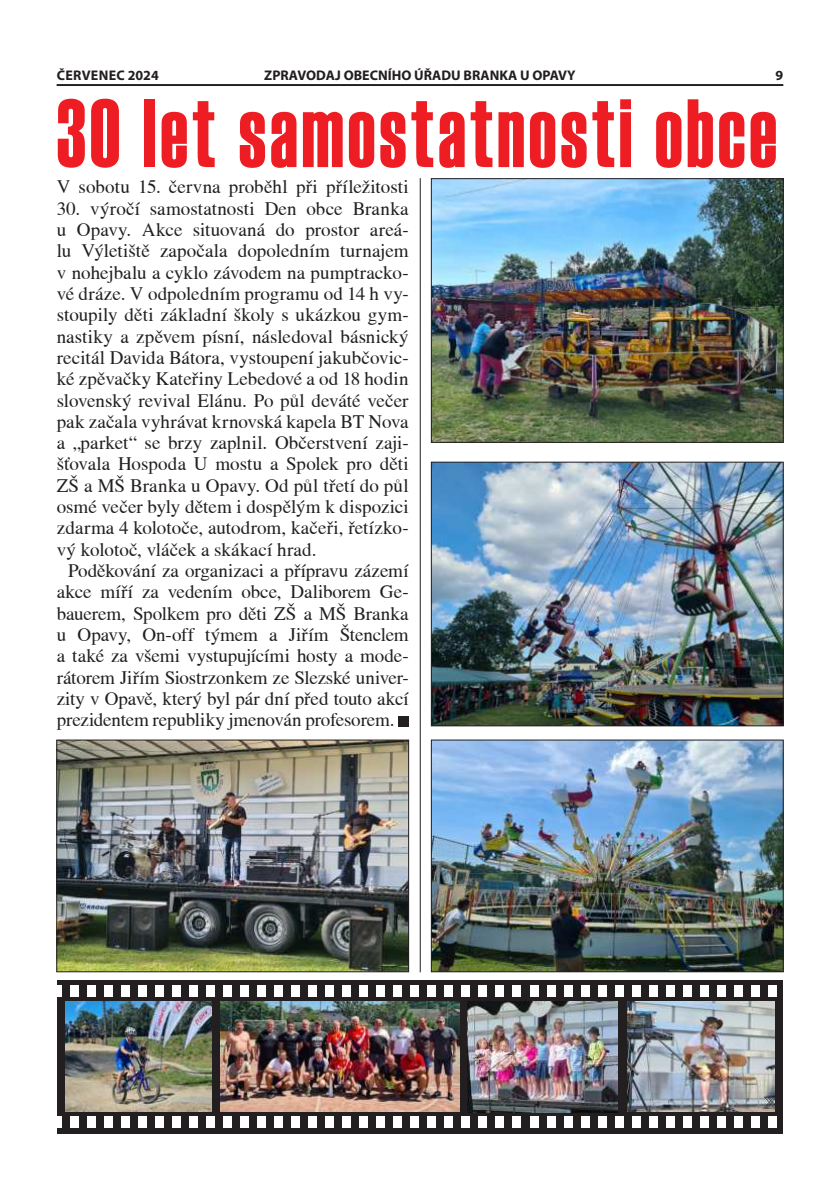
<style>
.page{position:relative;width:840px;height:1191px;background:#fff}
.page>*{position:absolute;margin:0;border:0;box-sizing:border-box;transform-origin:0 0}
.t1{font:96.8px "Haettenschweiler";letter-spacing:.05em;color:#ee1d23;scale:.8 1}
.t2{font:19px "Toronto";color:#231f20}
.t3{font:700 14px "Myriad Pro";color:#231f20}
.t4{font:700 14px "Myriad Pro";letter-spacing:.02em;color:#231f20}
</style>
<div class="page">
<hr style="left:57px;top:85px;width:725px;height:1px;background:#231f20">
<hr style="left:57px;top:84px;width:725px;height:1px;background:#231f20">
<hr style="left:419px;top:178px;width:1px;height:794px;background:#231f20">
<div style="left:398px;top:716px;width:10px;height:10px;background:#231f20"></div>
<img style="left:58px;top:741px;width:349px;height:229px">
<div style="left:56px;top:739px;width:353px;height:233px;border:1px solid #231f20"></div>
<img style="left:432px;top:180px;width:349px;height:261px">
<div style="left:430px;top:178px;width:353px;height:265px;border:1px solid #231f20"></div>
<img style="left:432px;top:741px;width:349px;height:229px">
<div style="left:430px;top:739px;width:353px;height:233px;border:1px solid #231f20"></div>
<img style="left:432px;top:463px;width:349px;height:261px">
<div style="left:430px;top:461px;width:353px;height:265px;border:1px solid #231f20"></div>
<div style="left:57px;top:980px;width:725px;height:153px;background:#231f20"></div>
<div style="left:53px;top:985px;width:8px;height:11px;background:#fff"></div>
<div style="left:70px;top:985px;width:8px;height:11px;background:#fff"></div>
<div style="left:87px;top:985px;width:8px;height:11px;background:#fff"></div>
<div style="left:104px;top:985px;width:8px;height:11px;background:#fff"></div>
<div style="left:121px;top:985px;width:8px;height:11px;background:#fff"></div>
<div style="left:138px;top:985px;width:8px;height:11px;background:#fff"></div>
<div style="left:155px;top:985px;width:8px;height:11px;background:#fff"></div>
<div style="left:172px;top:985px;width:8px;height:11px;background:#fff"></div>
<div style="left:189px;top:985px;width:9px;height:11px;background:#fff"></div>
<div style="left:206px;top:985px;width:9px;height:11px;background:#fff"></div>
<div style="left:223px;top:985px;width:9px;height:11px;background:#fff"></div>
<div style="left:240px;top:985px;width:9px;height:11px;background:#fff"></div>
<div style="left:257px;top:985px;width:9px;height:11px;background:#fff"></div>
<div style="left:274px;top:985px;width:9px;height:11px;background:#fff"></div>
<div style="left:291px;top:985px;width:9px;height:11px;background:#fff"></div>
<div style="left:308px;top:985px;width:9px;height:11px;background:#fff"></div>
<div style="left:325px;top:985px;width:9px;height:11px;background:#fff"></div>
<div style="left:342px;top:985px;width:9px;height:11px;background:#fff"></div>
<div style="left:359px;top:985px;width:9px;height:11px;background:#fff"></div>
<div style="left:376px;top:985px;width:9px;height:11px;background:#fff"></div>
<div style="left:393px;top:985px;width:9px;height:11px;background:#fff"></div>
<div style="left:410px;top:985px;width:9px;height:11px;background:#fff"></div>
<div style="left:427px;top:985px;width:9px;height:11px;background:#fff"></div>
<div style="left:444px;top:985px;width:9px;height:11px;background:#fff"></div>
<div style="left:461px;top:985px;width:9px;height:11px;background:#fff"></div>
<div style="left:478px;top:985px;width:9px;height:11px;background:#fff"></div>
<div style="left:495px;top:985px;width:9px;height:11px;background:#fff"></div>
<div style="left:512px;top:985px;width:9px;height:11px;background:#fff"></div>
<div style="left:529px;top:985px;width:9px;height:11px;background:#fff"></div>
<div style="left:546px;top:985px;width:9px;height:11px;background:#fff"></div>
<div style="left:563px;top:985px;width:9px;height:11px;background:#fff"></div>
<div style="left:580px;top:985px;width:9px;height:11px;background:#fff"></div>
<div style="left:597px;top:985px;width:9px;height:11px;background:#fff"></div>
<div style="left:614px;top:985px;width:9px;height:11px;background:#fff"></div>
<div style="left:631px;top:985px;width:9px;height:11px;background:#fff"></div>
<div style="left:648px;top:985px;width:9px;height:11px;background:#fff"></div>
<div style="left:665px;top:985px;width:9px;height:11px;background:#fff"></div>
<div style="left:682px;top:985px;width:9px;height:11px;background:#fff"></div>
<div style="left:699px;top:985px;width:9px;height:11px;background:#fff"></div>
<div style="left:716px;top:985px;width:9px;height:11px;background:#fff"></div>
<div style="left:733px;top:985px;width:9px;height:11px;background:#fff"></div>
<div style="left:750px;top:985px;width:9px;height:11px;background:#fff"></div>
<div style="left:767px;top:985px;width:9px;height:11px;background:#fff"></div>
<div style="left:53px;top:1116px;width:8px;height:12px;background:#fff"></div>
<div style="left:70px;top:1116px;width:8px;height:12px;background:#fff"></div>
<div style="left:87px;top:1116px;width:8px;height:12px;background:#fff"></div>
<div style="left:104px;top:1116px;width:8px;height:12px;background:#fff"></div>
<div style="left:121px;top:1116px;width:8px;height:12px;background:#fff"></div>
<div style="left:138px;top:1116px;width:8px;height:12px;background:#fff"></div>
<div style="left:155px;top:1116px;width:8px;height:12px;background:#fff"></div>
<div style="left:172px;top:1116px;width:8px;height:12px;background:#fff"></div>
<div style="left:189px;top:1116px;width:9px;height:12px;background:#fff"></div>
<div style="left:206px;top:1116px;width:9px;height:12px;background:#fff"></div>
<div style="left:223px;top:1116px;width:9px;height:12px;background:#fff"></div>
<div style="left:240px;top:1116px;width:9px;height:12px;background:#fff"></div>
<div style="left:257px;top:1116px;width:9px;height:12px;background:#fff"></div>
<div style="left:274px;top:1116px;width:9px;height:12px;background:#fff"></div>
<div style="left:291px;top:1116px;width:9px;height:12px;background:#fff"></div>
<div style="left:308px;top:1116px;width:9px;height:12px;background:#fff"></div>
<div style="left:325px;top:1116px;width:9px;height:12px;background:#fff"></div>
<div style="left:342px;top:1116px;width:9px;height:12px;background:#fff"></div>
<div style="left:359px;top:1116px;width:9px;height:12px;background:#fff"></div>
<div style="left:376px;top:1116px;width:9px;height:12px;background:#fff"></div>
<div style="left:393px;top:1116px;width:9px;height:12px;background:#fff"></div>
<div style="left:410px;top:1116px;width:9px;height:12px;background:#fff"></div>
<div style="left:427px;top:1116px;width:9px;height:12px;background:#fff"></div>
<div style="left:444px;top:1116px;width:9px;height:12px;background:#fff"></div>
<div style="left:461px;top:1116px;width:9px;height:12px;background:#fff"></div>
<div style="left:478px;top:1116px;width:9px;height:12px;background:#fff"></div>
<div style="left:495px;top:1116px;width:9px;height:12px;background:#fff"></div>
<div style="left:512px;top:1116px;width:9px;height:12px;background:#fff"></div>
<div style="left:529px;top:1116px;width:9px;height:12px;background:#fff"></div>
<div style="left:546px;top:1116px;width:9px;height:12px;background:#fff"></div>
<div style="left:563px;top:1116px;width:9px;height:12px;background:#fff"></div>
<div style="left:580px;top:1116px;width:9px;height:12px;background:#fff"></div>
<div style="left:597px;top:1116px;width:9px;height:12px;background:#fff"></div>
<div style="left:614px;top:1116px;width:9px;height:12px;background:#fff"></div>
<div style="left:631px;top:1116px;width:9px;height:12px;background:#fff"></div>
<div style="left:648px;top:1116px;width:9px;height:12px;background:#fff"></div>
<div style="left:665px;top:1116px;width:9px;height:12px;background:#fff"></div>
<div style="left:682px;top:1116px;width:9px;height:12px;background:#fff"></div>
<div style="left:699px;top:1116px;width:9px;height:12px;background:#fff"></div>
<div style="left:716px;top:1116px;width:9px;height:12px;background:#fff"></div>
<div style="left:733px;top:1116px;width:9px;height:12px;background:#fff"></div>
<div style="left:750px;top:1116px;width:9px;height:12px;background:#fff"></div>
<div style="left:767px;top:1116px;width:9px;height:12px;background:#fff"></div>
<img style="left:467px;top:1001px;width:150px;height:111px">
<img style="left:65px;top:1001px;width:146px;height:110px">
<img style="left:220px;top:1001px;width:239px;height:110px">
<img style="left:627px;top:1001px;width:147px;height:110px">
<p class="t4" style="left:57px;top:67px;width:103px">ČERVENEC 2024</p>
<p class="t3" style="left:264px;top:67px;width:312px">ZPRAVODAJ OBECNÍHO ÚŘADU BRANKA U OPAVY</p>
<p class="t3" style="left:775px;top:68px;width:9px">9</p>
<h1 class="t1" style="left:57px;top:68px;width:901px">30 let samostatnosti obce</h1>
<p class="t2" style="left:57px;top:176px;width:353px">V sobotu 15. června proběhl při příležitosti</p>
<p class="t2" style="left:57px;top:198px;width:353px">30. výročí samostatnosti Den obce Branka</p>
<p class="t2" style="left:57px;top:219px;width:353px">u Opavy. Akce situovaná do prostor areá-</p>
<p class="t2" style="left:57px;top:240px;width:353px">lu Výletiště započala dopoledním turnajem</p>
<p class="t2" style="left:57px;top:262px;width:353px">v nohejbalu a cyklo závodem na pumptracko-</p>
<p class="t2" style="left:57px;top:283px;width:353px">vé dráze. V odpoledním programu od 14 h vy-</p>
<p class="t2" style="left:57px;top:304px;width:353px">stoupily děti základní školy s ukázkou gym-</p>
<p class="t2" style="left:57px;top:325px;width:353px">nastiky a zpěvem písní, následoval básnický</p>
<p class="t2" style="left:57px;top:347px;width:353px">recitál Davida Bátora, vystoupení jakubčovic-</p>
<p class="t2" style="left:57px;top:368px;width:353px">ké zpěvačky Kateřiny Lebedové a od 18 hodin</p>
<p class="t2" style="left:57px;top:389px;width:353px">slovenský revival Elánu. Po půl deváté večer</p>
<p class="t2" style="left:57px;top:411px;width:353px">pak začala vyhrávat krnovská kapela BT Nova</p>
<p class="t2" style="left:57px;top:432px;width:353px">a „parket“ se brzy zaplnil. Občerstvení zaji-</p>
<p class="t2" style="left:57px;top:453px;width:353px">šťovala Hospoda U mostu a Spolek pro děti</p>
<p class="t2" style="left:57px;top:475px;width:353px">ZŠ a MŠ Branka u Opavy. Od půl třetí do půl</p>
<p class="t2" style="left:57px;top:496px;width:353px">osmé večer byly dětem i dospělým k dispozici</p>
<p class="t2" style="left:57px;top:517px;width:353px">zdarma 4 kolotoče, autodrom, kačeři, řetízko-</p>
<p class="t2" style="left:57px;top:538px;width:261px">vý kolotoč, vláček a skákací hrad.</p>
<p class="t2" style="left:68px;top:560px;width:342px">Poděkování za organizaci a přípravu zázemí</p>
<p class="t2" style="left:57px;top:581px;width:353px">akce míří za vedením obce, Daliborem Ge-</p>
<p class="t2" style="left:57px;top:602px;width:353px">bauerem, Spolkem pro děti ZŠ a MŠ Branka</p>
<p class="t2" style="left:57px;top:624px;width:353px">u Opavy, On-off týmem a Jiřím Štenclem</p>
<p class="t2" style="left:57px;top:645px;width:353px">a také za všemi vystupujícími hosty a mode-</p>
<p class="t2" style="left:57px;top:666px;width:353px">rátorem Jiřím Siostrzonkem ze Slezské univer-</p>
<p class="t2" style="left:57px;top:688px;width:353px">zity v Opavě, který byl pár dní před touto akcí</p>
<p class="t2" style="left:57px;top:709px;width:339px">prezidentem republiky jmenován profesorem.</p>
</div>
